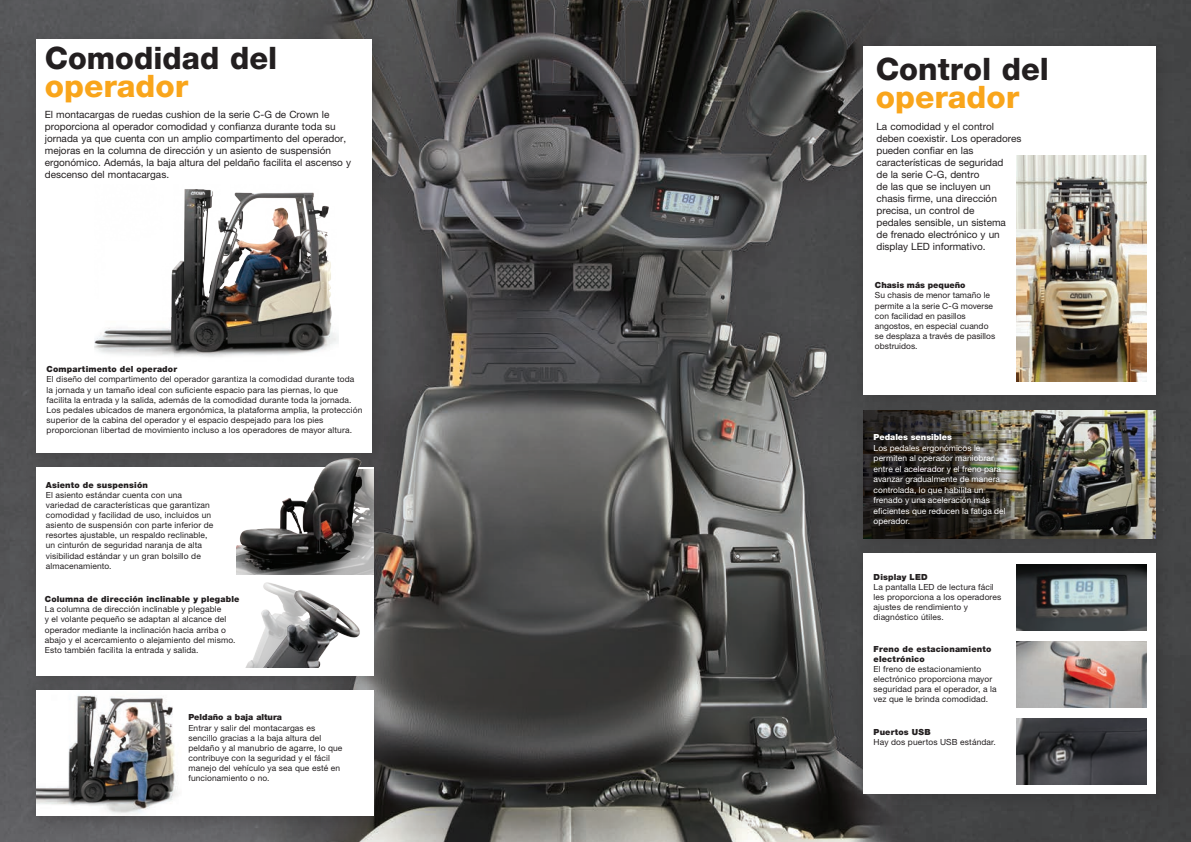
<style>
.page{position:relative;width:1191px;height:842px;background:#fff}
.page>*{position:absolute;margin:0;border:0;box-sizing:border-box;transform-origin:0 0}
.t1{font:800 31px "Helvetica Neue LT Std";color:#231f20}
.t2{font:800 31px "Helvetica Neue LT Std";color:#f9a51b}
.t3{font:10px/12px "Helvetica Neue LT Std";color:#231f20}
.t4{font:8.4px/10.1px "Helvetica Neue LT Std";letter-spacing:.015em;color:#231f20}
.t5{font:8.4px/10.5px "Helvetica Neue LT Std";letter-spacing:.005em;color:#fff}
.t6{font:900 8.4px/10.1px "Helvetica Neue LT Std";letter-spacing:.015em;color:#231f20}
.t7{font:900 8.4px "Helvetica Neue LT Std";letter-spacing:-.005em;color:#fff}
</style>
<div class="page">
<img style="left:0;top:0;width:1191px;height:842px">
<div style="left:24px;top:26px;width:367px;height:446px;background:#231f20;opacity:.3"></div>
<div style="left:36px;top:39px;width:336px;height:414px;background:#fff"></div>
<div style="left:24px;top:454px;width:369px;height:241px;background:#231f20;opacity:.3"></div>
<div style="left:36px;top:467px;width:338px;height:209px;background:#fff"></div>
<img style="left:246px;top:582px;width:114px;height:85px">
<img style="left:236px;top:484px;width:137px;height:90px">
<img style="left:236px;top:449px;width:137px;height:35px">
<div style="left:24px;top:677px;width:369px;height:158px;background:#231f20;opacity:.3"></div>
<div style="left:36px;top:690px;width:338px;height:126px;background:#fff"></div>
<img style="left:36px;top:695px;width:142px;height:119px">
<div style="left:850px;top:33px;width:324px;height:380px;background:#231f20;opacity:.3"></div>
<div style="left:863px;top:46px;width:292px;height:348px;background:#fff"></div>
<div style="left:850px;top:398px;width:324px;height:160px;background:#231f20;opacity:.3"></div>
<div style="left:850px;top:541px;width:324px;height:272px;background:#231f20;opacity:.3"></div>
<div style="left:863px;top:553px;width:292px;height:241px;background:#fff"></div>
<img style="left:1039px;top:411px;width:116px;height:128px">
<img style="left:863px;top:411px;width:176px;height:128px">
<img style="left:1016px;top:641px;width:130px;height:66px">
<img style="left:1016px;top:564px;width:130px;height:66px">
<img style="left:1016px;top:718px;width:130px;height:66px">
<img style="left:1016px;top:156px;width:130px;height:225px">
<img style="left:94px;top:189px;width:244px;height:168px">
<h1 class="t1" style="left:45px;top:40px;width:234px">Comodidad del</h1>
<h1 class="t2" style="left:45px;top:68px;width:145px">operador</h1>
<p class="t3" style="left:45px;top:108px;width:308px">El montacargas de ruedas cushion de la serie C-G de Crown le proporciona al operador comodidad y confianza durante toda su jornada ya que cuenta con un amplio compartimento del operador, mejoras en la columna de dirección y un asiento de suspensión ergonómico. Además, la baja altura del peldaño facilita el ascenso y descenso del montacargas.</p>
<p class="t6" style="left:47px;top:364px;width:132px">Compartimento del operador</p>
<p class="t4" style="left:47px;top:374px;width:317px">El diseño del compartimento del operador garantiza la comodidad durante toda la jornada y un tamaño ideal con suficiente espacio para las piernas, lo que facilita la entrada y la salida, además de la comodidad durante toda la jornada.<br>Los pedales ubicados de manera ergonómica, la plataforma amplia, la protección superior de la cabina del operador y el espacio despejado para los pies proporcionan libertad de movimiento incluso a los operadores de mayor altura.</p>
<p class="t6" style="left:46px;top:480px;width:104px">Asiento de suspensión</p>
<p class="t4" style="left:46px;top:490px;width:169px">El asiento estándar cuenta con una variedad de características que garantizan comodidad y facilidad de uso, incluidos un asiento de suspensión con parte inferior de resortes ajustable, un respaldo reclinable, un cinturón de seguridad naranja de alta visibilidad estándar y un gran bolsillo de almacenamiento.</p>
<p class="t6" style="left:45px;top:594px;width:196px">Columna de dirección inclinable y plegable</p>
<p class="t4" style="left:45px;top:604px;width:192px">La columna de dirección inclinable y plegable<br>y el volante pequeño se adaptan al alcance del operador mediante la inclinación hacia arriba o abajo y el acercamiento o alejamiento del mismo.<br>Esto también facilita la entrada y salida.</p>
<p class="t6" style="left:188px;top:712px;width:95px">Peldaño a baja altura</p>
<p class="t4" style="left:188px;top:722px;width:156px">Entrar y salir del montacargas es sencillo gracias a la baja altura del peldaño y al manubrio de agarre, lo que contribuye con la seguridad y el fácil manejo del vehículo ya sea que esté en funcionamiento o no.</p>
<h1 class="t1" style="left:875px;top:50px;width:175px">Control del</h1>
<h1 class="t2" style="left:875px;top:78px;width:145px">operador</h1>
<p class="t3" style="left:876px;top:120px;width:147px">La comodidad y el control deben coexistir. Los operadores pueden confiar en las características de seguridad<br>de la serie C-G, dentro<br>de las que se incluyen un chasis firme, una dirección precisa, un control de<br>pedales sensible, un sistema<br>de frenado electrónico y un display LED informativo.</p>
<p class="t6" style="left:875px;top:280px;width:92px">Chasis más pequeño</p>
<p class="t4" style="left:875px;top:290px;width:122px">Su chasis de menor tamaño le permite a la serie C-G moverse con facilidad en pasillos angostos, en especial cuando se desplaza a través de pasillos obstruidos.</p>
<p class="t7" style="left:873px;top:432px;width:80px">Pedales sensibles</p>
<p class="t5" style="left:873px;top:442px;width:134px">Los pedales ergonómicos le permiten al operador maniobrar entre el acelerador y el freno para avanzar gradualmente de manera controlada, lo que habilita un frenado y una aceleración más eficientes que reducen la fatiga del operador.</p>
<p class="t6" style="left:873px;top:572px;width:56px">Display LED</p>
<p class="t4" style="left:873px;top:582px;width:129px">La pantalla LED de lectura fácil les proporciona a los operadores ajustes de rendimiento y diagnóstico útiles.</p>
<p class="t6" style="left:873px;top:644px;width:119px">Freno de estacionamiento electrónico</p>
<p class="t4" style="left:873px;top:664px;width:125px">El freno de estacionamiento electrónico proporciona mayor seguridad para el operador, a la vez que le brinda comodidad.</p>
<p class="t6" style="left:873px;top:727px;width:58px">Puertos USB</p>
<p class="t4" style="left:873px;top:737px;width:124px">Hay dos puertos USB estándar.</p>
</div>
